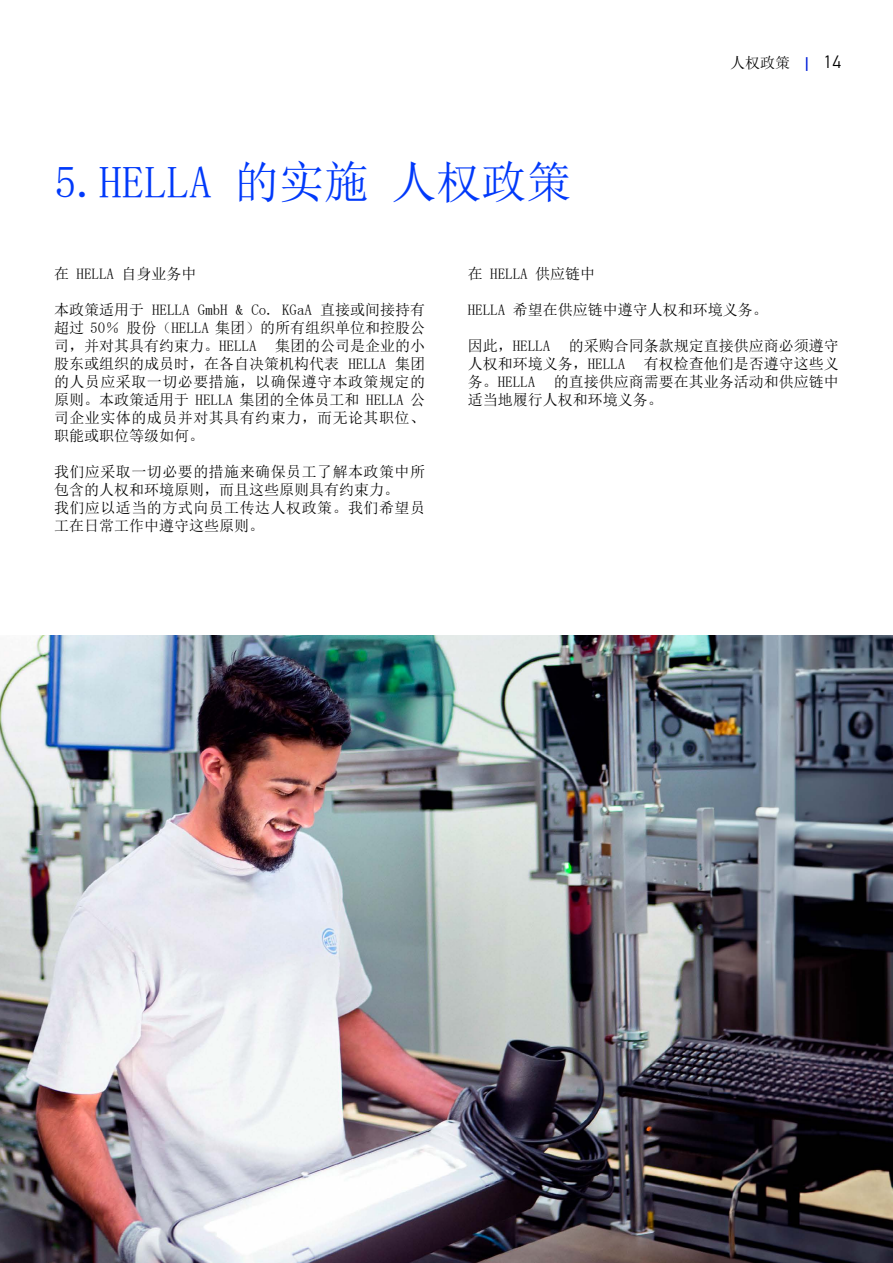
<style>
.page{position:relative;width:893px;height:1263px;background:#fff}
.page>*{position:absolute;margin:0;border:0;box-sizing:border-box;transform-origin:0 0}
.t1{font:45px "Sim Sun";color:#0039fa}
.t2{font:15px/18px "Sim Sun";color:#000;text-align:justify}
.t3{font:15px/18px "Sim Sun";letter-spacing:.03em;color:#000}
.s1{font-family:"Hella DIN Universal";font-weight:500;color:#001fd8}
.s2{font-family:"Hella DIN Universal";font-weight:300;font-size:18px}
</style>
<div class="page">
<img style="left:0;top:636px;width:893px;height:627px">
<h1 class="t1" style="left:54px;top:159px;width:519px">5.HELLA 的实施 人权政策</h1>
<p class="t2" style="left:730px;top:53px;width:112px">人权政策 <span class="s1">|</span> <span class="s2">14</span></p>
<p class="t2" style="left:54px;top:264px;width:144px">在 HELLA 自身业务中</p>
<p class="t2" style="left:54px;top:300px;width:373px">本政策适用于 HELLA GmbH &amp; Co. KGaA 直接或间接持有超过 50％ 股份（HELLA 集团）的所有组织单位和控股公司，并对其具有约束力。HELLA 集团的公司是企业的小股东或组织的成员时，在各自决策机构代表 HELLA 集团的人员应采取一切必要措施，以确保遵守本政策规定的原则。本政策适用于 HELLA 集团的全体员工和 HELLA 公司企业实体的成员并对其具有约束力，而无论其职位、职能或职位等级如何。</p>
<p class="t3" style="left:54px;top:462px;width:373px">我们应采取一切必要的措施来确保员工了解本政策中所包含的人权和环境原则，而且这些原则具有约束力。<br>我们应以适当的方式向员工传达人权政策。我们希望员工在日常工作中遵守这些原则。</p>
<p class="t2" style="left:468px;top:264px;width:129px">在 HELLA 供应链中</p>
<p class="t2" style="left:468px;top:300px;width:301px">HELLA 希望在供应链中遵守人权和环境义务。</p>
<p class="t2" style="left:468px;top:336px;width:373px">因此，HELLA 的采购合同条款规定直接供应商必须遵守人权和环境义务，HELLA 有权检查他们是否遵守这些义务。HELLA 的直接供应商需要在其业务活动和供应链中适当地履行人权和环境义务。</p>
</div>
